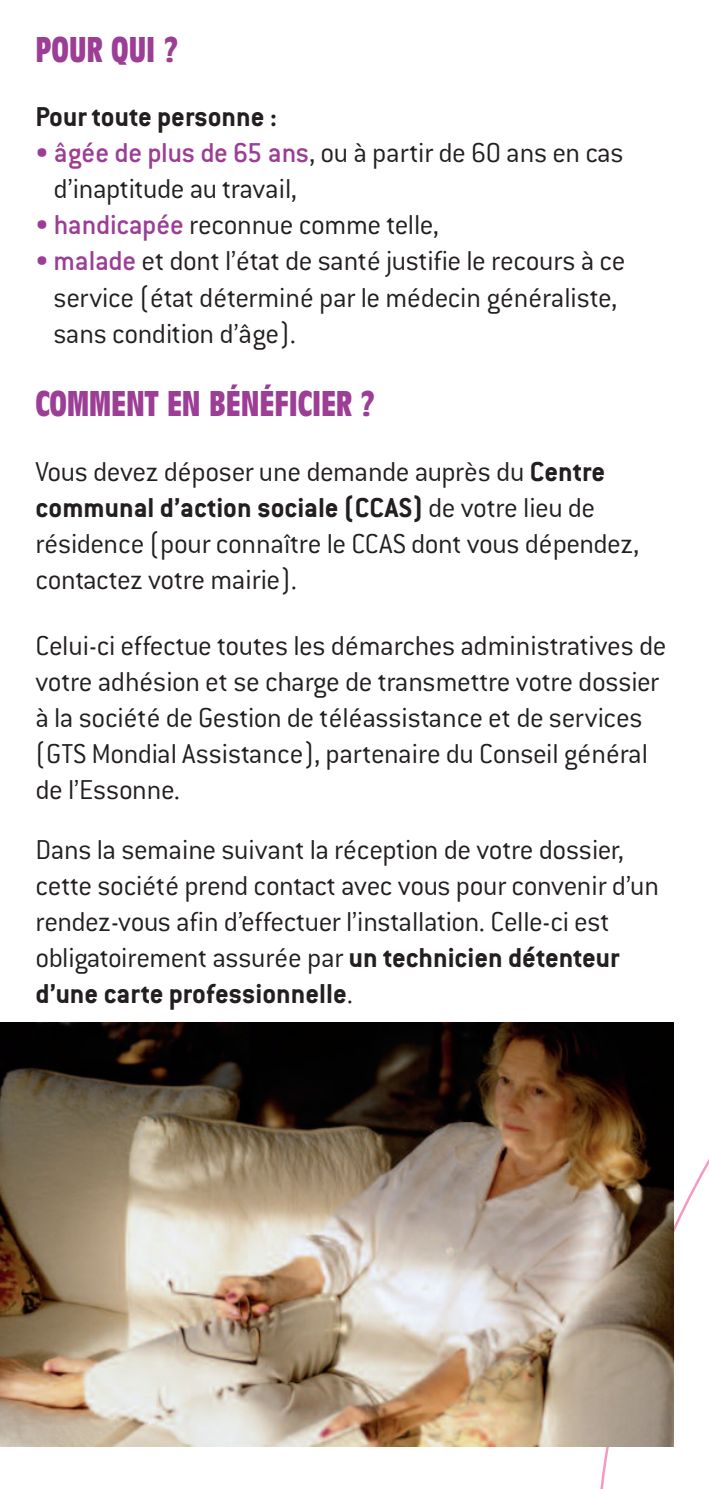
<style>
.page{position:relative;width:709px;height:1489px;background:#fff}
.page>*{position:absolute;margin:0;border:0;box-sizing:border-box;transform-origin:0 0}
.t1{font:700 condensed 35px "Antique Olive";color:#9c3d96}
.t2{font:300 30px/36px "Conduit ITC";letter-spacing:-.015em;color:#231f20}
.t3{font:700 30px "Conduit ITC";color:#231f20}
.s1{color:#9c3d96}
.s2{font-weight:500;color:#9c3d96}
.s3{font-weight:700}
</style>
<div class="page">
<svg style="left:594px;top:1022px;width:115px;height:466px"></svg>
<img style="left:0;top:1022px;width:673px;height:424px">
<p class="t1" style="left:35px;top:35px;width:145px">POUR QUI ?</p>
<p class="t3" style="left:35px;top:108px;width:243px">Pour toute personne :</p>
<p class="t2" style="left:54px;top:138px;width:571px;text-indent:-18px"><span class="s1">•</span> <span class="s2">âgée de plus de 65 ans</span>, ou à partir de 60 ans en cas d’inaptitude au travail,</p>
<p class="t2" style="left:35px;top:210px;width:405px"><span class="s1">•</span> <span class="s2">handicapée</span> reconnue comme telle,</p>
<p class="t2" style="left:54px;top:246px;width:573px;text-indent:-18px"><span class="s1">•</span> <span class="s2">malade</span> et dont l’état de santé justifie le recours à ce service (état déterminé par le médecin généraliste, sans condition d’âge).</p>
<p class="t1" style="left:35px;top:389px;width:341px">COMMENT EN BÉNÉFICIER ?</p>
<p class="t2" style="left:35px;top:456px;width:605px">Vous devez déposer une demande auprès du <span class="s3">Centre communal d’action sociale (CCAS)</span> de votre lieu de résidence (pour connaître le CCAS dont vous dépendez, contactez votre mairie).</p>
<p class="t2" style="left:35px;top:630px;width:632px">Celui-ci effectue toutes les démarches administratives de votre adhésion et se charge de transmettre votre dossier à la société de Gestion de téléassistance et de services (GTS Mondial Assistance), partenaire du Conseil général de l’Essonne.</p>
<p class="t2" style="left:35px;top:834px;width:625px">Dans la semaine suivant la réception de votre dossier, cette société prend contact avec vous pour convenir d’un rendez-vous afin d’effectuer l’installation. Celle-ci est obligatoirement assurée par <span class="s3">un technicien détenteur d’une carte professionnelle</span>.</p>
</div>
